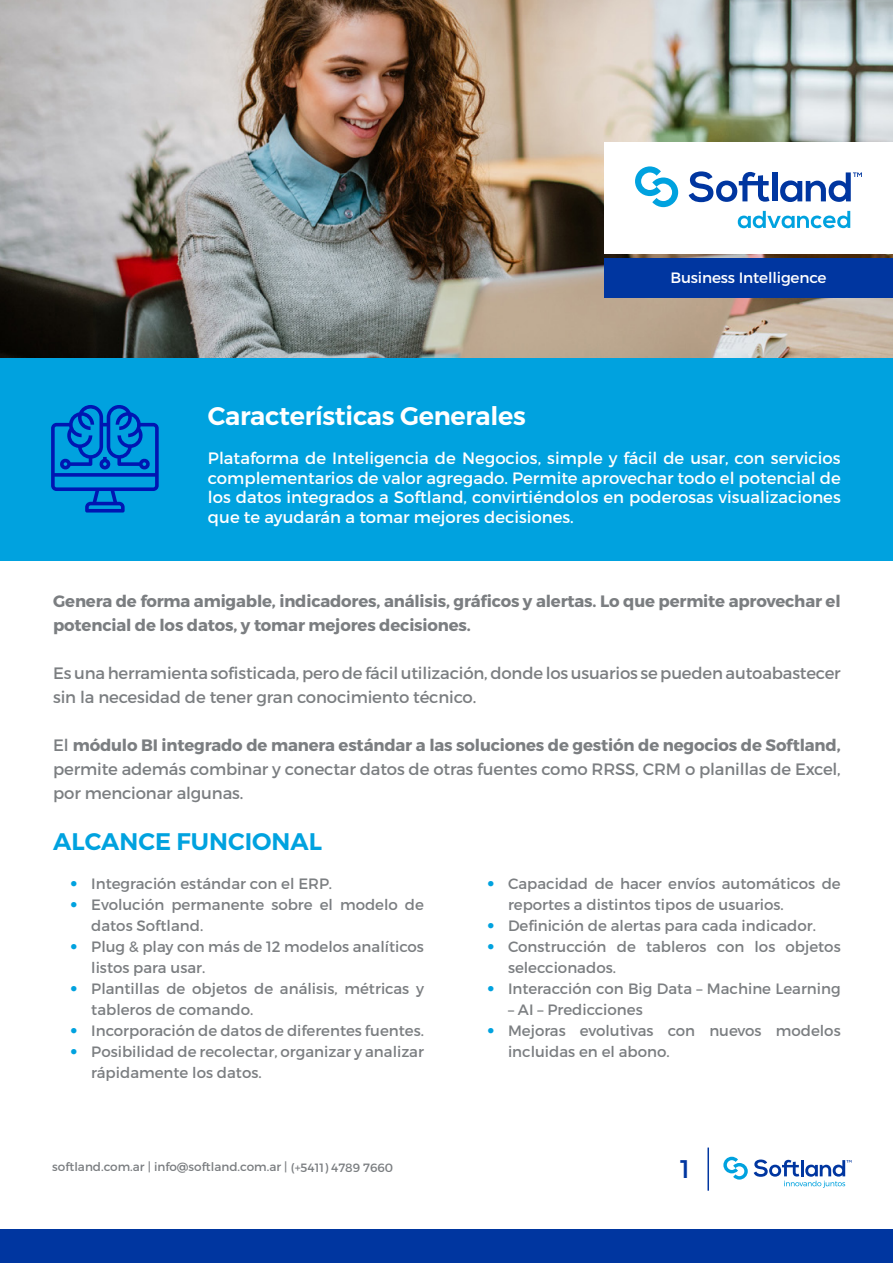
<style>
.page{position:relative;width:893px;height:1263px;background:#fff}
.page>*{position:absolute;margin:0;border:0;box-sizing:border-box;transform-origin:0 0}
.t1{font:600 25.5px "Montserrat";letter-spacing:-.01em;color:#fff}
.t2{font:25.5px "Montserrat";color:#0036a0}
.txt_2{font:600 24px "Montserrat";color:#00a2df}
.t3{font:16.5px/24px "Montserrat";letter-spacing:-.01em;color:#7b7e81}
.t4{font:16.5px/19.5px "Montserrat";color:#fff;text-align:justify}
.t5{font:700 16.5px/24px "Montserrat";letter-spacing:-.01em;color:#7b7e81}
.t6{font:15px/21px "Montserrat";color:#7b7e81}
.txt_justificado{font:15px "Montserrat";letter-spacing:-.01em;color:#fff}
.t7{font:12px "Montserrat";color:#7b7e81}
.s1{font-weight:700}
.s2{font-family:"Helvetica Neue LT Std";font-weight:300;color:#00a2df}
</style>
<div class="page">
<hr style="left:707px;top:1147px;width:2px;height:44px;background:#0036a0">
<img style="left:0;top:0;width:893px;height:358px">
<svg style="left:723px;top:1157px;width:25px;height:22px"></svg>
<svg style="left:754px;top:1159px;width:97px;height:29px"></svg>
<div style="left:0;top:1229px;width:893px;height:34px;background:#0036a0"></div>
<div style="left:0;top:358px;width:893px;height:203px;background:#00a2df"></div>
<svg style="left:51px;top:405px;width:108px;height:107px"></svg>
<div style="left:604px;top:142px;width:289px;height:112px;background:#fff"></div>
<svg style="left:689px;top:171px;width:80px;height:31px"></svg>
<div style="left:772px;top:172px;width:5px;height:29px;background:#0036a0"></div>
<svg style="left:780px;top:172px;width:82px;height:30px"></svg>
<svg style="left:635px;top:166px;width:43px;height:41px"></svg>
<svg style="left:738px;top:211px;width:112px;height:17px"></svg>
<div style="left:604px;top:258px;width:289px;height:39px;background:#0036a0"></div>
<p class="txt_justificado" style="left:670px;top:268px;width:158px">Business Intelligence</p>
<p class="t1" style="left:208px;top:400px;width:319px">Características Generales</p>
<p class="t4" style="left:208px;top:448px;width:634px">Plataforma de Inteligencia de Negocios, simple y fácil de usar, con servicios complementarios de valor agregado. Permite aprovechar todo el potencial de los datos integrados a Softland, convirtiéndolos en poderosas visualizaciones que te ayudarán a tomar mejores decisiones.</p>
<p class="t5" style="left:53px;top:589px;width:789px">Genera de forma amigable, indicadores, análisis, gráficos y alertas. Lo que permite aprovechar el potencial de los datos, y tomar mejores decisiones.</p>
<p class="t3" style="left:53px;top:661px;width:789px">Es una herramienta sofisticada, pero de fácil utilización, donde los usuarios se pueden autoabastecer sin la necesidad de tener gran conocimiento técnico.</p>
<p class="t3" style="left:53px;top:733px;width:789px;text-align:justify">El <span class="s1">módulo BI integrado de manera estándar a las soluciones de gestión de negocios de Softland, </span>permite además combinar y conectar datos de otras fuentes como RRSS, CRM o planillas de Excel, por mencionar algunas.</p>
<p class="txt_2" style="left:53px;top:827px;width:270px">ALCANCE FUNCIONAL</p>
<p class="t6" style="left:70px;top:873px;width:263px"><span class="s2">•</span> Integración estándar con el ERP.</p>
<p class="t6" style="left:91px;top:894px;width:334px;text-indent:-21px"><span class="s2">•</span> Evolución permanente sobre el modelo de datos Softland.</p>
<p class="t6" style="left:91px;top:936px;width:334px;text-indent:-21px"><span class="s2">•</span> Plug &amp; play con más de 12 modelos analíticos listos para usar.</p>
<p class="t6" style="left:91px;top:978px;width:334px;text-indent:-21px"><span class="s2">•</span> Plantillas de objetos de análisis, métricas y tableros de comando.</p>
<p class="t6" style="left:70px;top:1020px;width:355px"><span class="s2">•</span> Incorporación de datos de diferentes fuentes.</p>
<p class="t6" style="left:91px;top:1041px;width:334px;text-indent:-21px"><span class="s2">•</span> Posibilidad de recolectar, organizar y analizar rápidamente los datos.</p>
<p class="t6" style="left:508px;top:873px;width:334px;text-indent:-21px"><span class="s2">•</span> Capacidad de hacer envíos automáticos de reportes a distintos tipos de usuarios.</p>
<p class="t6" style="left:487px;top:915px;width:331px"><span class="s2">•</span> Definición de alertas para cada indicador.</p>
<p class="t6" style="left:508px;top:936px;width:334px;text-indent:-21px"><span class="s2">•</span> Construcción de tableros con los objetos seleccionados.</p>
<p class="t6" style="left:487px;top:978px;width:355px"><span class="s2">•</span> Interacción con Big Data – Machine Learning</p>
<p class="t6" style="left:508px;top:999px;width:136px">– AI – Predicciones</p>
<p class="t6" style="left:508px;top:1020px;width:334px;text-indent:-21px"><span class="s2">•</span> Mejoras evolutivas con nuevos modelos incluidas en el abono.</p>
<p class="t7" style="left:52px;top:1160px;width:342px">softland.com.ar | info@softland.com.ar | (+5411) 4789 7660</p>
<h1 class="t2" style="left:680px;top:1153px;width:11px">1</h1>
</div>
